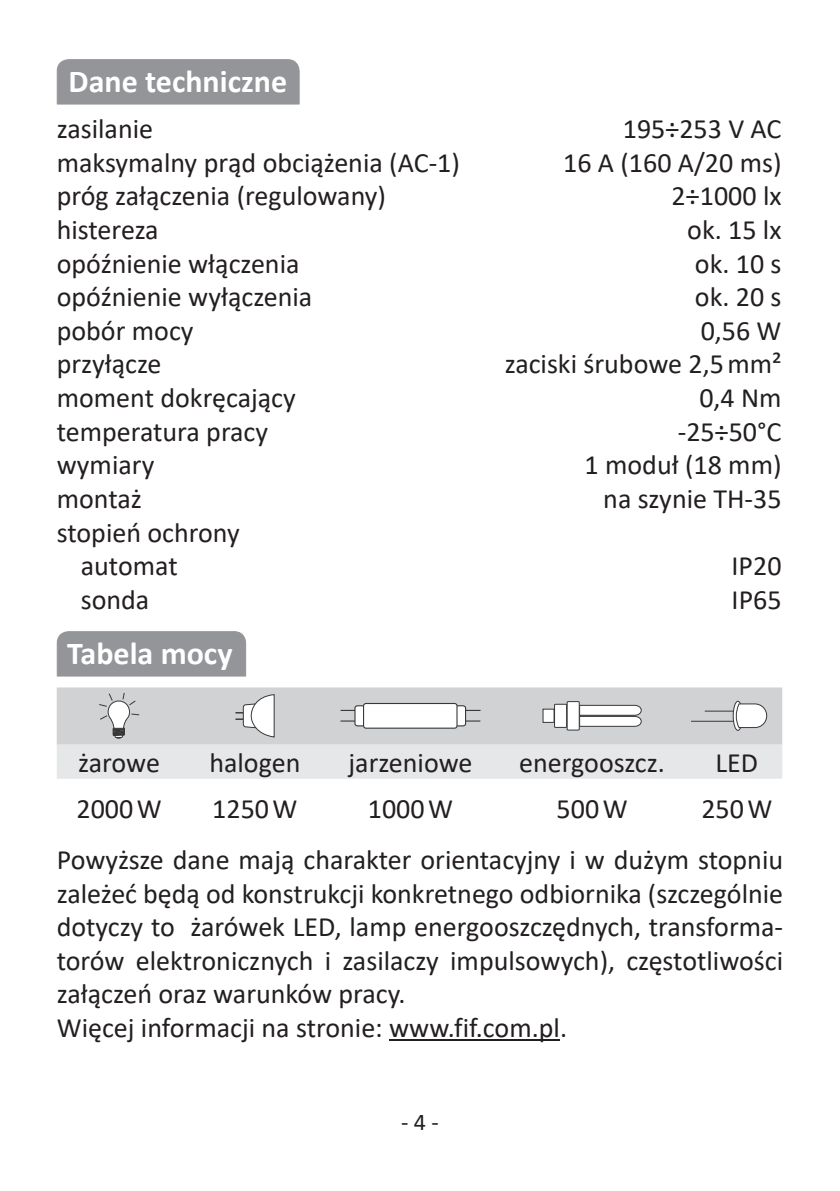
<style>
.page{position:relative;width:840px;height:1191px;background:#fff}
.page>*{position:absolute;margin:0;border:0;box-sizing:border-box;transform-origin:0 0}
.t1{font:700 32px "Calibri";color:#fff}
.t2{font:28px/33.6px "Calibri";color:#231f20}
.t3{font:24px "Calibri";color:#231f20}
</style>
<div class="page">
<hr style="left:389px;top:1039px;width:170px;height:2px;background:#231f20">
<div style="left:57px;top:687px;width:724px;height:57px;background:#d1d2d4"></div>
<div style="left:57px;top:744px;width:724px;height:34px;background:#e6e7e9"></div>
<svg style="left:92px;top:692px;width:51px;height:46px"></svg>
<svg style="left:236px;top:693px;width:39px;height:45px"></svg>
<hr style="left:340px;top:709px;width:140px;height:2px;background:#383839">
<hr style="left:340px;top:720px;width:140px;height:1px;background:#383839">
<div style="left:355px;top:706px;width:110px;height:20px;background:#fff;border-radius:2px"></div>
<div style="left:354px;top:705px;width:112px;height:21px;border:1px solid #383839;border-radius:2px"></div>
<div style="left:363px;top:703px;width:93px;height:25px;background:#fff;border-radius:2px"></div>
<div style="left:363px;top:703px;width:94px;height:25px;border:1px solid #383839;border-radius:2px"></div>
<svg style="left:542px;top:703px;width:99px;height:25px"></svg>
<div style="left:567px;top:701px;width:12px;height:29px;background:#fff"></div>
<div style="left:566px;top:701px;width:13px;height:29px;border:1px solid #383839"></div>
<div style="left:732px;top:701px;width:10px;height:29px;border:1px solid #383839;border-radius:50%"></div>
<svg style="left:734px;top:703px;width:32px;height:25px"></svg>
<hr style="left:704px;top:710px;width:29px;height:2px;background:#383839">
<hr style="left:691px;top:720px;width:42px;height:2px;background:#383839">
<div style="left:57px;top:59px;width:242px;height:46px;background:#939598"></div>
<div style="left:57px;top:631px;width:189px;height:45px;background:#939598"></div>
<p class="t1" style="left:69px;top:59px;width:220px">Dane techniczne</p>
<p class="t2" style="left:57px;top:111px;width:98px">zasilanie</p>
<p class="t2" style="left:622px;top:111px;width:160px">195÷253 V AC</p>
<p class="t2" style="left:57px;top:145px;width:404px">maksymalny prąd obciążenia (AC-1)</p>
<p class="t2" style="left:563px;top:145px;width:220px">16 A (160 A/20 ms)</p>
<p class="t2" style="left:57px;top:179px;width:330px">próg załączenia (regulowany)</p>
<p class="t2" style="left:671px;top:179px;width:111px">2÷1000 lx</p>
<p class="t2" style="left:57px;top:212px;width:103px">histereza</p>
<p class="t2" style="left:687px;top:212px;width:96px">ok. 15 lx</p>
<p class="t2" style="left:57px;top:246px;width:244px">opóźnienie włączenia</p>
<p class="t2" style="left:694px;top:246px;width:88px">ok. 10 s</p>
<p class="t2" style="left:57px;top:279px;width:257px">opóźnienie wyłączenia</p>
<p class="t2" style="left:694px;top:279px;width:88px">ok. 20 s</p>
<p class="t2" style="left:57px;top:313px;width:138px">pobór mocy</p>
<p class="t2" style="left:700px;top:313px;width:82px">0,56 W</p>
<p class="t2" style="left:57px;top:347px;width:106px">przyłącze</p>
<p class="t2" style="left:504px;top:347px;width:278px">zaciski śrubowe 2,5 mm²</p>
<p class="t2" style="left:57px;top:380px;width:240px">moment dokręcający</p>
<p class="t2" style="left:699px;top:380px;width:84px">0,4 Nm</p>
<p class="t2" style="left:57px;top:414px;width:213px">temperatura pracy</p>
<p class="t2" style="left:677px;top:414px;width:105px">-25÷50°C</p>
<p class="t2" style="left:57px;top:447px;width:99px">wymiary</p>
<p class="t2" style="left:584px;top:447px;width:198px">1 moduł (18 mm)</p>
<p class="t2" style="left:57px;top:481px;width:87px">montaż</p>
<p class="t2" style="left:603px;top:481px;width:180px">na szynie TH-35</p>
<p class="t2" style="left:81px;top:515px;width:160px;text-indent:-24px">stopień ochrony automat</p>
<p class="t2" style="left:731px;top:548px;width:51px">IP20</p>
<p class="t2" style="left:81px;top:582px;width:70px">sonda</p>
<p class="t2" style="left:731px;top:582px;width:51px">IP65</p>
<p class="t1" style="left:67px;top:631px;width:167px">Tabela mocy</p>
<p class="t2" style="left:78px;top:745px;width:83px">żarowe</p>
<p class="t2" style="left:209px;top:745px;width:92px">halogen</p>
<p class="t2" style="left:348px;top:745px;width:125px">jarzeniowe</p>
<p class="t2" style="left:519px;top:745px;width:147px">energooszcz.</p>
<p class="t2" style="left:715px;top:745px;width:44px">LED</p>
<p class="t2" style="left:76px;top:790px;width:87px">2000 W</p>
<p class="t2" style="left:212px;top:790px;width:87px">1250 W</p>
<p class="t2" style="left:367px;top:790px;width:87px">1000 W</p>
<p class="t2" style="left:556px;top:790px;width:73px">500 W</p>
<p class="t2" style="left:57px;top:781px;width:727px;line-height:51.6px;text-indent:644px">250 W<br>Powyższe dane mają charakter orientacyjny i w dużym stopniu</p>
<p class="t2" style="left:57px;top:876px;width:727px">zależeć będą od konstrukcji konkretnego odbiornika (szczególnie dotyczy to żarówek LED, lamp energooszczędnych, transforma&shy;torów elektronicznych i zasilaczy impulsowych), częstotliwości załączeń oraz warunków pracy.<br>Więcej informacji na stronie: www.fif.com.pl.</p>
<p class="t3" style="left:401px;top:1105px;width:39px">- 4 -</p>
</div>
